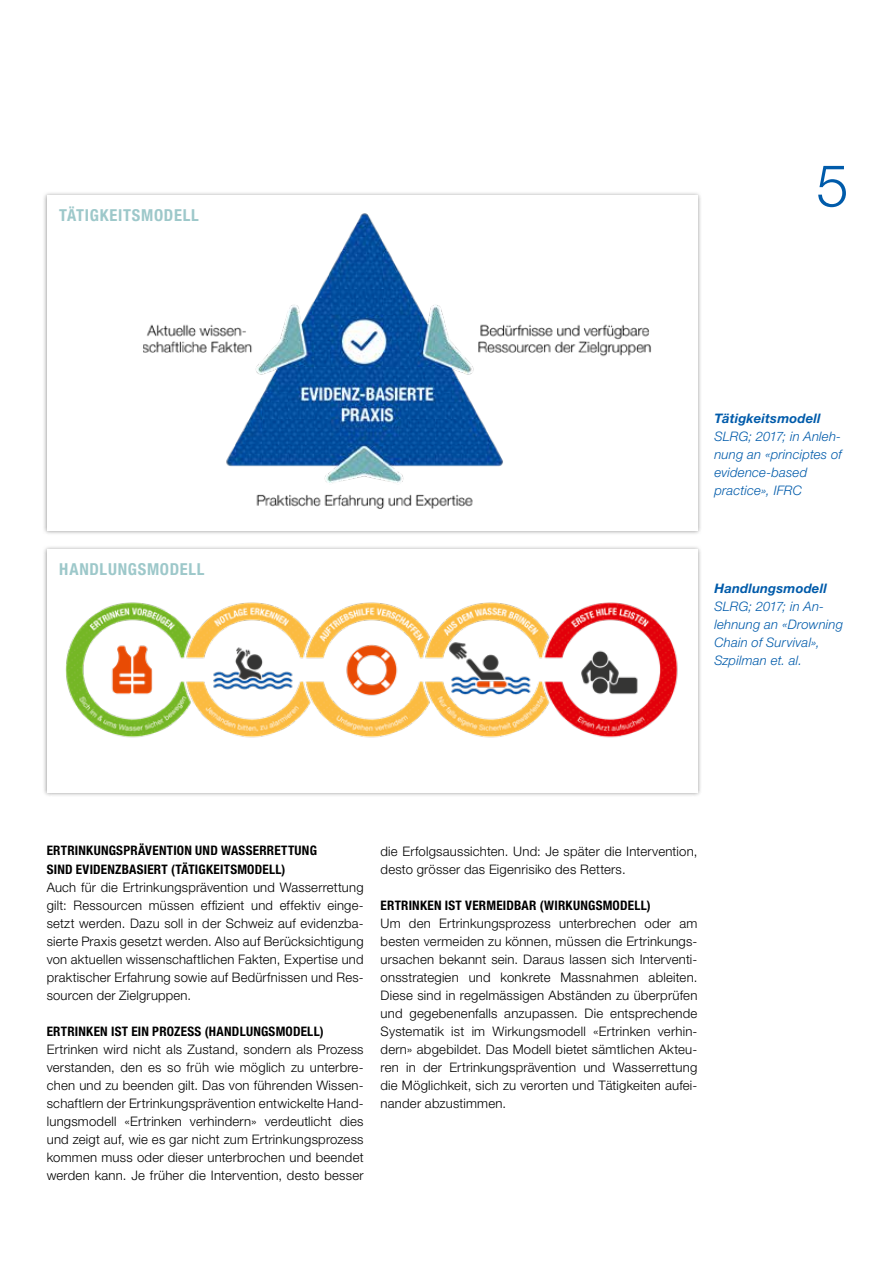
<style>
.page{position:relative;width:893px;height:1263px;background:#fff}
.page>*{position:absolute;margin:0;border:0;box-sizing:border-box;transform-origin:0 0}
.t1{font:300 58.5px "Helvetica Neue LT Std";color:#005baa}
.t2{font:700 condensed 16.5px "Helvetica Neue LT Std";letter-spacing:.045em;color:#9dc8ca}
.t3{font:300 13.2px/18px "Helvetica Neue LT Std";letter-spacing:.015em;color:#000;text-align:justify}
.t4{font:700 condensed 13.2px/18px "Helvetica Neue LT Std";letter-spacing:.015em;color:#000}
.t5{font:italic 300 13.2px/18px "Helvetica Neue LT Std";letter-spacing:.015em;color:#005baa}
.t6{font:italic 700 13.2px "Helvetica Neue LT Std";letter-spacing:.015em;color:#005baa}
</style>
<div class="page">
<div style="left:42px;top:545px;width:660px;height:253px;background:#000;opacity:.4"></div>
<div style="left:47px;top:550px;width:650px;height:243px;background:#fff"></div>
<div style="left:42px;top:191px;width:660px;height:344px;background:#000;opacity:.4"></div>
<div style="left:47px;top:196px;width:650px;height:335px;background:#fff"></div>
<img style="left:144px;top:213px;width:507px;height:296px">
<img style="left:65px;top:602px;width:613px;height:136px">
<p class="t2" style="left:59px;top:205px;width:141px">TÄTIGKEITSMODELL</p>
<h1 class="t1" style="left:816px;top:150px;width:34px">5</h1>
<p class="t2" style="left:59px;top:559px;width:147px">HANDLUNGSMODELL</p>
<p class="t6" style="left:714px;top:410px;width:108px">Tätigkeitsmodell</p>
<p class="t5" style="left:714px;top:427px;width:129px">SLRG; 2017; in Anleh&shy;nung an «principtes of evidence-based practice», IFRC</p>
<p class="t6" style="left:714px;top:580px;width:114px">Handlungsmodell</p>
<p class="t5" style="left:714px;top:597px;width:130px">SLRG; 2017; in An&shy;lehnung an «Drowning<br>Chain of Survival»,<br>Szpilman et. al.</p>
<p class="t4" style="left:47px;top:842px;width:272px">ERTRINKUNGSPRÄVENTION UND WASSERRETTUNG<br>SIND EVIDENZBASIERT (TÄTIGKEITSMODELL)</p>
<p class="t3" style="left:47px;top:877px;width:318px">Auch für die Ertrinkungsprävention und Wasserrettung gilt: Ressourcen müssen effizient und effektiv einge&shy;setzt werden. Dazu soll in der Schweiz auf evidenzba&shy;sierte Praxis gesetzt werden. Also auf Berücksichtigung von aktuellen wissenschaftlichen Fakten, Expertise und praktischer Erfahrung sowie auf Bedürfnissen und Res&shy;sourcen der Zielgruppen.</p>
<p class="t4" style="left:47px;top:1022px;width:278px">ERTRINKEN IST EIN PROZESS (HANDLUNGSMODELL)</p>
<p class="t3" style="left:47px;top:1040px;width:318px">Ertrinken wird nicht als Zustand, sondern als Prozess verstanden, den es so früh wie möglich zu unterbre&shy;chen und zu beenden gilt. Das von führenden Wissen&shy;schaftlern der Ertrinkungsprävention entwickelte Hand&shy;lungsmodell «Ertrinken verhindern» verdeutlicht dies und zeigt auf, wie es gar nicht zum Ertrinkungsprozess kommen muss oder dieser unterbrochen und beendet werden kann. Je früher die Intervention, desto besser</p>
<p class="t3" style="left:381px;top:841px;width:318px">die Erfolgsaussichten. Und: Je später die Intervention, desto grösser das Eigenrisiko des Retters.</p>
<p class="t4" style="left:381px;top:896px;width:272px">ERTRINKEN IST VERMEIDBAR (WIRKUNGSMODELL)</p>
<p class="t3" style="left:381px;top:914px;width:318px">Um den Ertrinkungsprozess unterbrechen oder am besten vermeiden zu können, müssen die Ertrinkungs&shy;ursachen bekannt sein. Daraus lassen sich Interventi&shy;onsstrategien und konkrete Massnahmen ableiten.<br>Diese sind in regelmässigen Abständen zu überprüfen und gegebenenfalls anzupassen. Die entsprechende Systematik ist im Wirkungsmodell «Ertrinken verhin&shy;dern» abgebildet. Das Modell bietet sämtlichen Akteu&shy;ren in der Ertrinkungsprävention und Wasserrettung die Möglichkeit, sich zu verorten und Tätigkeiten aufei&shy;nander abzustimmen.</p>
</div>
